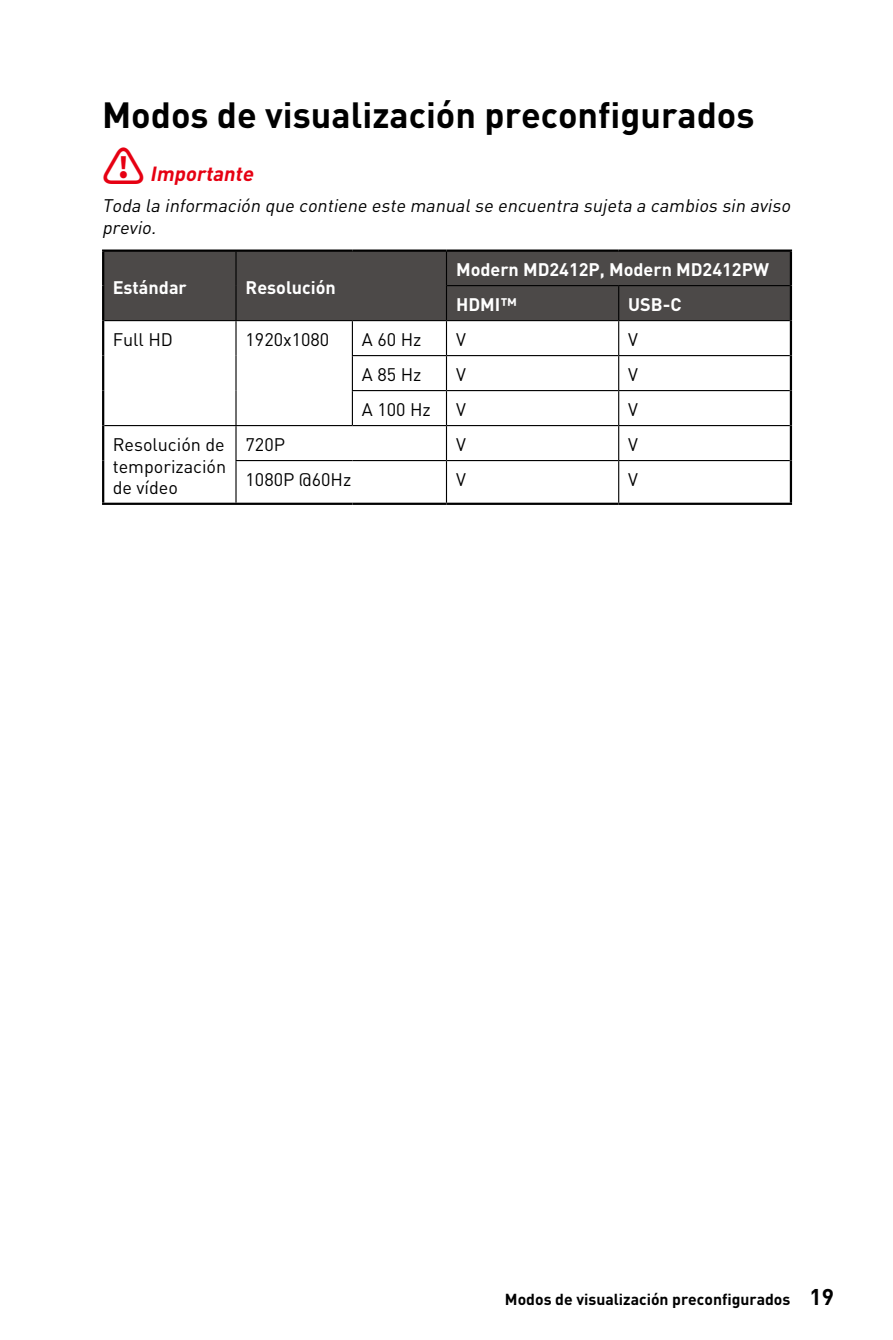
<style>
.page{position:relative;width:893px;height:1340px;background:#fff}
.page>*{position:absolute;margin:0;border:0;box-sizing:border-box;transform-origin:0 0}
.Title_1{font:700 36px "MSI Din Pro Noto CJK";color:#000}
.t1{font:italic 700 20.25px "MSI Din Pro Noto CJK";color:#e60012}
.t2{font:18px/21.6px "MSI Din Pro Noto CJK";color:#000;text-align:justify}
.Impotrant_Text{font:italic 18px/21.6px "MSI Din Pro Noto CJK";color:#000}
.Table_Head_1{font:700 18px "MSI Din Pro Noto CJK";color:#fff}
.t3{font:700 15.75px "MSI Din Pro Noto CJK";color:#000}
.s1{font-style:normal;font-size:42.75px}
.s2{font-size:22.5px}
</style>
<div class="page">
<div style="left:104px;top:252px;width:686px;height:68px;background:#4c4948"></div>
<hr style="left:790px;top:252px;width:2px;height:33px;background:#000">
<hr style="left:104px;top:320px;width:132px;height:1px;background:#000">
<hr style="left:236px;top:320px;width:116px;height:1px;background:#000">
<hr style="left:352px;top:320px;width:94px;height:1px;background:#000">
<hr style="left:102px;top:502px;width:134px;height:3px;background:#000">
<hr style="left:235px;top:252px;width:2px;height:33px;background:#000">
<hr style="left:446px;top:252px;width:1px;height:33px;background:#000">
<hr style="left:235px;top:285px;width:2px;height:35px;background:#000">
<hr style="left:446px;top:285px;width:1px;height:35px;background:#000">
<hr style="left:618px;top:286px;width:1px;height:34px;background:#000">
<hr style="left:618px;top:321px;width:1px;height:34px;background:#000">
<hr style="left:618px;top:356px;width:1px;height:34px;background:#000">
<hr style="left:618px;top:391px;width:1px;height:34px;background:#000">
<hr style="left:618px;top:426px;width:1px;height:34px;background:#000">
<hr style="left:618px;top:461px;width:1px;height:41px;background:#000">
<hr style="left:447px;top:285px;width:172px;height:1px;background:#000">
<hr style="left:619px;top:285px;width:171px;height:1px;background:#000">
<hr style="left:235px;top:321px;width:2px;height:34px;background:#000">
<hr style="left:352px;top:321px;width:1px;height:34px;background:#000">
<hr style="left:446px;top:320px;width:173px;height:1px;background:#000">
<hr style="left:446px;top:321px;width:1px;height:34px;background:#000">
<hr style="left:619px;top:320px;width:171px;height:1px;background:#000">
<hr style="left:235px;top:355px;width:2px;height:35px;background:#000">
<hr style="left:352px;top:355px;width:94px;height:1px;background:#000">
<hr style="left:352px;top:356px;width:1px;height:34px;background:#000">
<hr style="left:446px;top:355px;width:173px;height:1px;background:#000">
<hr style="left:446px;top:356px;width:1px;height:34px;background:#000">
<hr style="left:619px;top:355px;width:171px;height:1px;background:#000">
<hr style="left:235px;top:390px;width:2px;height:35px;background:#000">
<hr style="left:352px;top:390px;width:94px;height:1px;background:#000">
<hr style="left:352px;top:391px;width:1px;height:34px;background:#000">
<hr style="left:446px;top:390px;width:173px;height:1px;background:#000">
<hr style="left:446px;top:391px;width:1px;height:34px;background:#000">
<hr style="left:619px;top:390px;width:171px;height:1px;background:#000">
<hr style="left:104px;top:425px;width:132px;height:1px;background:#000">
<hr style="left:236px;top:425px;width:116px;height:1px;background:#000">
<hr style="left:235px;top:426px;width:2px;height:34px;background:#000">
<hr style="left:352px;top:425px;width:94px;height:1px;background:#000">
<hr style="left:446px;top:425px;width:173px;height:1px;background:#000">
<hr style="left:446px;top:426px;width:1px;height:34px;background:#000">
<hr style="left:619px;top:425px;width:171px;height:1px;background:#000">
<hr style="left:235px;top:460px;width:117px;height:1px;background:#000">
<hr style="left:235px;top:461px;width:2px;height:41px;background:#000">
<hr style="left:352px;top:460px;width:94px;height:1px;background:#000">
<hr style="left:446px;top:460px;width:173px;height:1px;background:#000">
<hr style="left:446px;top:461px;width:1px;height:41px;background:#000">
<hr style="left:619px;top:460px;width:171px;height:1px;background:#000">
<hr style="left:102px;top:249px;width:134px;height:3px;background:#000">
<hr style="left:102px;top:252px;width:2px;height:33px;background:#000">
<hr style="left:236px;top:249px;width:116px;height:3px;background:#000">
<hr style="left:352px;top:249px;width:94px;height:3px;background:#000">
<hr style="left:446px;top:249px;width:173px;height:3px;background:#000">
<hr style="left:619px;top:249px;width:173px;height:3px;background:#000">
<hr style="left:102px;top:285px;width:2px;height:35px;background:#000">
<hr style="left:790px;top:285px;width:2px;height:35px;background:#000">
<hr style="left:102px;top:320px;width:2px;height:35px;background:#000">
<hr style="left:790px;top:320px;width:2px;height:35px;background:#000">
<hr style="left:102px;top:355px;width:2px;height:35px;background:#000">
<hr style="left:790px;top:355px;width:2px;height:35px;background:#000">
<hr style="left:102px;top:390px;width:2px;height:35px;background:#000">
<hr style="left:790px;top:390px;width:2px;height:35px;background:#000">
<hr style="left:102px;top:425px;width:2px;height:35px;background:#000">
<hr style="left:790px;top:425px;width:2px;height:35px;background:#000">
<hr style="left:102px;top:460px;width:2px;height:42px;background:#000">
<hr style="left:790px;top:460px;width:2px;height:42px;background:#000">
<hr style="left:236px;top:502px;width:116px;height:3px;background:#000">
<hr style="left:352px;top:502px;width:94px;height:3px;background:#000">
<hr style="left:446px;top:502px;width:173px;height:3px;background:#000">
<hr style="left:619px;top:502px;width:173px;height:3px;background:#000">
<p class="Title_1" style="left:102px;top:94px;width:654px">Modos de visualización preconfigurados</p>
<p class="t1" style="left:102px;top:162px;width:163px"><span class="s1">⚠</span> Importante</p>
<p class="Impotrant_Text" style="left:102px;top:195px;width:699px">Todalainformaciónquecontieneestemanualseencuentrasujetaacambiossinaviso previo.</p>
<p class="Table_Head_1" style="left:113px;top:277px;width:76px">Estándar</p>
<p class="Table_Head_1" style="left:246px;top:277px;width:92px">Resolución</p>
<p class="Table_Head_1" style="left:456px;top:259px;width:314px">Modern MD2412P, Modern MD2412PW</p>
<p class="Table_Head_1" style="left:456px;top:294px;width:62px">HDMI™</p>
<p class="Table_Head_1" style="left:628px;top:294px;width:55px">USB-C</p>
<p class="t2" style="left:113px;top:329px;width:62px">Full HD</p>
<p class="t2" style="left:246px;top:329px;width:85px">1920x1080</p>
<p class="t2" style="left:362px;top:329px;width:61px">A 60 Hz</p>
<p class="t2" style="left:456px;top:329px;width:11px">V</p>
<p class="t2" style="left:628px;top:329px;width:11px">V</p>
<p class="t2" style="left:362px;top:364px;width:61px">A 85 Hz</p>
<p class="t2" style="left:456px;top:364px;width:11px">V</p>
<p class="t2" style="left:628px;top:364px;width:11px">V</p>
<p class="t2" style="left:362px;top:399px;width:70px">A 100 Hz</p>
<p class="t2" style="left:456px;top:399px;width:11px">V</p>
<p class="t2" style="left:628px;top:399px;width:11px">V</p>
<p class="t2" style="left:113px;top:434px;width:115px">Resolución de temporización de vídeo</p>
<p class="t2" style="left:246px;top:434px;width:41px">720P</p>
<p class="t2" style="left:456px;top:434px;width:11px">V</p>
<p class="t2" style="left:628px;top:434px;width:11px">V</p>
<p class="t2" style="left:246px;top:469px;width:107px">1080P @60Hz</p>
<p class="t2" style="left:456px;top:469px;width:11px">V</p>
<p class="t2" style="left:628px;top:469px;width:11px">V</p>
<p class="t3" style="left:505px;top:1289px;width:330px">Modos de visualización preconfigurados <span class="s2">19</span></p>
</div>
